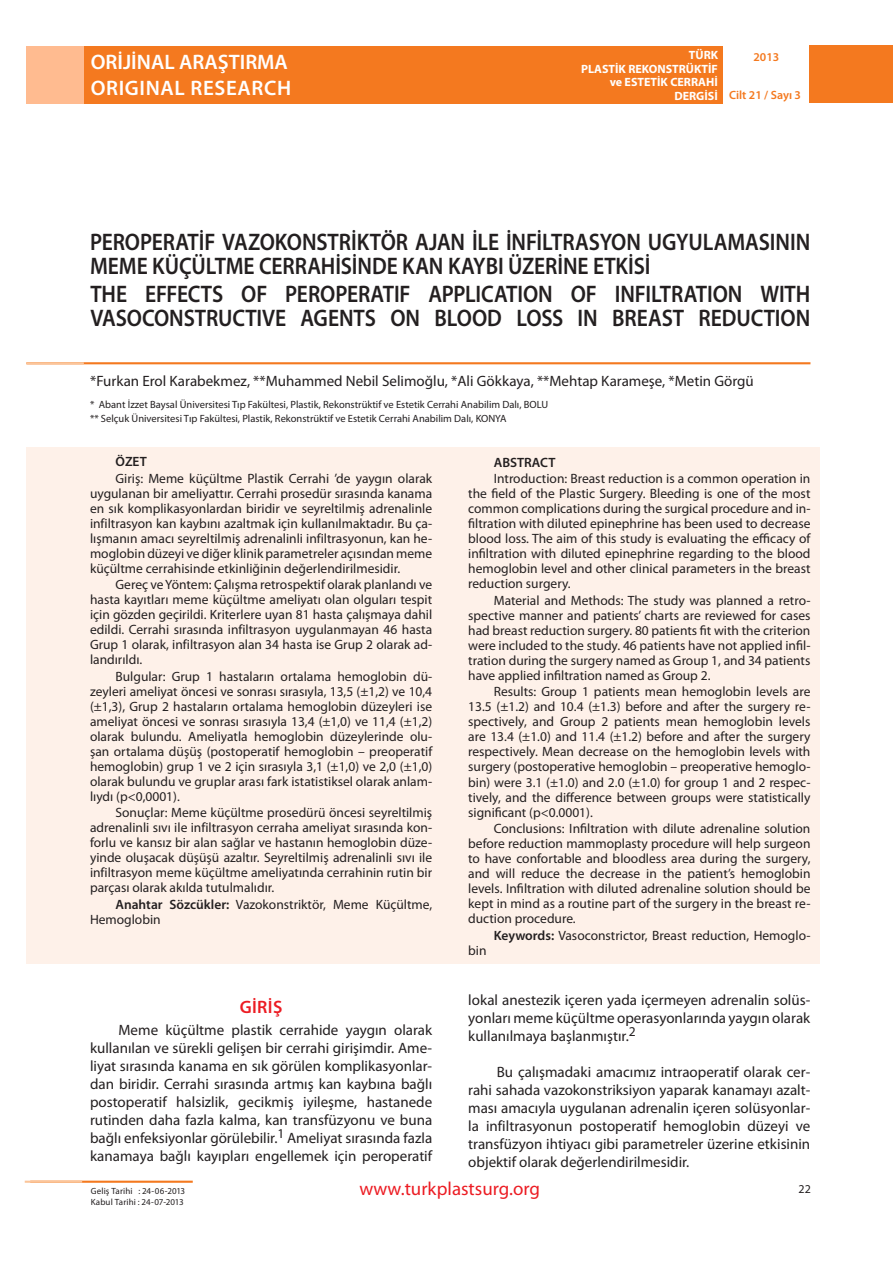
<style>
.page{position:relative;width:893px;height:1263px;background:#fff}
.page>*{position:absolute;margin:0;border:0;box-sizing:border-box;transform-origin:0 0}
.Başlık_Türkçe{font:600 24px/24px "Myriad Pro";letter-spacing:-.005em;color:#231f20;scale:.9 1}
.Başlık_ingilizce{font:600 24px/24px "Myriad Pro";letter-spacing:-.005em;color:#231f20;scale:.9 1}
.Metin{font:600 21px "Myriad Pro";letter-spacing:.005em;color:#fff}
.Metin-2{font:600 21px "Myriad Pro";letter-spacing:.03em;color:#fff}
.Metin-3{font:18.9px "Myriad Pro";color:#ec1c23}
.Metin_Başlığı{font:600 18px "Myriad Pro";letter-spacing:.02em;color:#ec1c23}
.Metin-4{font:15px/18px "Myriad Pro";color:#231f20;text-align:justify}
.isimler{font:15px "Myriad Pro";color:#231f20}
.Özet_ING{font:13.5px/15px "Myriad Pro";color:#231f20;text-align:justify}
.Özet_ING-2{font:600 13.5px "Myriad Pro";color:#231f20}
.Metin-5{font:700 12px "Myriad Pro";color:#fff}
.Metin-6{font:600 12px "Myriad Pro";color:#f4791f}
.Başlık_ingilizce-2{font:12px "Myriad Pro";color:#231f20}
.Kurumlar{font:10.5px "Myriad Pro";color:#231f20}
.Adres{font:9px "Myriad Pro";letter-spacing:.015em;color:#231f20}
.s1{font-weight:600}
</style>
<div class="page">
<div style="left:26px;top:46px;width:696px;height:58px;background:#f4791f"></div>
<div style="left:26px;top:46px;width:58px;height:58px;background:#ffbb90"></div>
<hr style="left:26px;top:362px;width:784px;height:2px;background:#f4791f">
<hr style="left:26px;top:362px;width:58px;height:2px;background:#fbc59a">
<hr style="left:30px;top:1181px;width:163px;height:2px;background:#f4791f">
<hr style="left:25px;top:1181px;width:57px;height:2px;background:#fbc59a">
<div style="left:810px;top:46px;width:83px;height:57px;background:#f4791f"></div>
<div style="left:26px;top:447px;width:794px;height:517px;background:#fef1e9"></div>
<p class="Metin-5" style="left:689px;top:47px;width:31px">TÜRK</p>
<p class="Metin" style="left:91px;top:49px;width:199px">ORİJİNAL ARAŞTIRMA</p>
<p class="Metin-5" style="left:581px;top:61px;width:138px">PLASTİK REKONSTRÜKTİF</p>
<p class="Metin-2" style="left:91px;top:75px;width:202px">ORIGINAL RESEARCH</p>
<p class="Metin-5" style="left:610px;top:74px;width:110px">ve ESTETİK CERRAHİ</p>
<p class="Metin-5" style="left:674px;top:88px;width:45px">DERGİSİ</p>
<p class="Metin-6" style="left:753px;top:49px;width:27px">2013</p>
<p class="Metin-6" style="left:729px;top:87px;width:74px">Cilt 21 / Sayı 3</p>
<p class="Başlık_Türkçe" style="left:90px;top:229px;width:802px">PEROPERATİF VAZOKONSTRİKTÖR AJAN İLE İNFİLTRASYON UGYULAMASININ<br>MEME KÜÇÜLTME CERRAHİSİNDE KAN KAYBI ÜZERİNE ETKİSİ</p>
<p class="Başlık_ingilizce" style="left:90px;top:281px;width:801px">THE EFFECTS OF PEROPERATIF APPLICATION OF INFILTRATION WITH<br>VASOCONSTRUCTIVE AGENTS ON BLOOD LOSS IN BREAST REDUCTION</p>
<p class="isimler" style="left:90px;top:372px;width:665px">*Furkan Erol Karabekmez, **Muhammed Nebil Selimoğlu, *Ali Gökkaya, **Mehtap Karameşe, *Metin Görgü</p>
<p class="Kurumlar" style="left:90px;top:398px;width:460px">* Abant İzzet Baysal Üniversitesi Tıp Fakültesi, Plastik, Rekonstrüktif ve Estetik Cerrahi Anabilim Dalı, BOLU</p>
<p class="Kurumlar" style="left:90px;top:412px;width:418px">** Selçuk Üniversitesi Tıp Fakültesi, Plastik, Rekonstrüktif ve Estetik Cerrahi Anabilim Dalı, KONYA</p>
<p class="Özet_ING-2" style="left:116px;top:453px;width:33px">ÖZET</p>
<p class="Özet_ING" style="left:90px;top:470px;width:344px;text-indent:26px">Giriş: Meme küçültme Plastik Cerrahi ’de yaygın olarak uygulanan bir ameliyattır. Cerrahi prosedür sırasında kanama en sık komplikasyonlardan biridir ve seyreltilmiş adrenalinle infiltrasyon kan kaybını azaltmak için kullanılmaktadır. Bu ça&shy;lışmanın amacı seyreltilmiş adrenalinli infiltrasyonun, kan he&shy;moglobin düzeyi ve diğer klinik parametreler açısından meme küçültme cerrahisinde etkinliğinin değerlendirilmesidir.</p>
<p class="Özet_ING" style="left:90px;top:577px;width:344px;text-indent:26px">Gereç ve Yöntem: Çalışma retrospektif olarak planlandı ve hasta kayıtları meme küçültme ameliyatı olan olguları tespit için gözden geçirildi. Kriterlere uyan 81 hasta çalışmaya dahil edildi. Cerrahi sırasında infiltrasyon uygulanmayan 46 hasta Grup 1 olarak, infiltrasyon alan 34 hasta ise Grup 2 olarak ad&shy;landırıldı.</p>
<p class="Özet_ING" style="left:90px;top:668px;width:344px;text-indent:26px">Bulgular: Grup 1 hastaların ortalama hemoglobin dü&shy;zeyleri ameliyat öncesi ve sonrası sırasıyla, 13,5 (±1,2) ve 10,4 (±1,3), Grup 2 hastaların ortalama hemoglobin düzeyleri ise ameliyat öncesi ve sonrası sırasıyla 13,4 (±1,0) ve 11,4 (±1,2) olarak bulundu. Ameliyatla hemoglobin düzeylerinde olu&shy;şan ortalama düşüş (postoperatif hemoglobin – preoperatif hemoglobin) grup 1 ve 2 için sırasıyla 3,1 (±1,0) ve 2,0 (±1,0) olarak bulundu ve gruplar arası fark istatistiksel olarak anlam&shy;lıydı (p&lt;0,0001).</p>
<p class="Özet_ING" style="left:90px;top:805px;width:344px;text-indent:26px">Sonuçlar: Meme küçültme prosedürü öncesi seyreltilmiş adrenalinli sıvı ile infiltrasyon cerraha ameliyat sırasında kon&shy;forlu ve kansız bir alan sağlar ve hastanın hemoglobin düze&shy;yinde oluşacak düşüşü azaltır. Seyreltilmiş adrenalinli sıvı ile infiltrasyon meme küçültme ameliyatında cerrahinin rutin bir parçası olarak akılda tutulmalıdır.</p>
<p class="Özet_ING" style="left:90px;top:896px;width:344px;text-indent:26px"><span class="s1">Anahtar Sözcükler:</span> Vazokonstriktör, Meme Küçültme,<br>Hemoglobin</p>
<p class="Metin_Başlığı" style="left:240px;top:995px;width:44px">GİRİŞ</p>
<p class="Metin-4" style="left:90px;top:1021px;width:344px;text-indent:28px">Meme küçültme plastik cerrahide yaygın olarak kullanılan ve sürekli gelişen bir cerrahi girişimdir. Ame&shy;liyat sırasında kanama en sık görülen komplikasyonlar&shy;dan biridir. Cerrahi sırasında artmış kan kaybına bağlı postoperatif halsizlik, gecikmiş iyileşme, hastanede rutinden daha fazla kalma, kan transfüzyonu ve buna bağlı enfeksiyonlar görülebilir.<sup>1</sup> Ameliyat sırasında fazla kanamaya bağlı kayıpları engellemek için peroperatif</p>
<p class="Özet_ING-2" style="left:494px;top:454px;width:63px">ABSTRACT</p>
<p class="Özet_ING" style="left:468px;top:471px;width:344px;text-indent:26px">Introduction: Breast reduction is a common operation in the field of the Plastic Surgery. Bleeding is one of the most common complications during the surgical procedure and in&shy;filtration with diluted epinephrine has been used to decrease blood loss. The aim of this study is evaluating the efficacy of infiltration with diluted epinephrine regarding to the blood hemoglobin level and other clinical parameters in the breast reduction surgery.</p>
<p class="Özet_ING" style="left:468px;top:593px;width:344px;text-indent:26px">Material and Methods: The study was planned a retro&shy;spective manner and patients’ charts are reviewed for cases had breast reduction surgery. 80 patients fit with the criterion were included to the study. 46 patients have not applied infil&shy;tration during the surgery named as Group 1, and 34 patients have applied infiltration named as Group 2.</p>
<p class="Özet_ING" style="left:468px;top:684px;width:344px;text-indent:26px">Results: Group 1 patients mean hemoglobin levels are 13.5 (±1.2) and 10.4 (±1.3) before and after the surgery re&shy;spectively, and Group 2 patients mean hemoglobin levels are 13.4 (±1.0) and 11.4 (±1.2) before and after the surgery respectively. Mean decrease on the hemoglobin levels with surgery (postoperative hemoglobin – preoperative hemoglo&shy;bin) were 3.1 (±1.0) and 2.0 (±1.0) for group 1 and 2 respec&shy;tively, and the difference between groups were statistically significant (p&lt;0.0001).</p>
<p class="Özet_ING" style="left:468px;top:821px;width:344px;text-indent:26px">Conclusions: Infiltration with dilute adrenaline solution before reduction mammoplasty procedure will help surgeon to have confortable and bloodless area during the surgery, and will reduce the decrease in the patient’s hemoglobin levels. Infiltration with diluted adrenaline solution should be kept in mind as a routine part of the surgery in the breast re&shy;duction procedure.</p>
<p class="Özet_ING" style="left:494px;top:927px;width:318px"><span class="s1">Keywords:</span> Vasoconstrictor, Breast reduction, Hemoglo-</p>
<p class="Özet_ING" style="left:468px;top:942px;width:20px">bin</p>
<p class="Metin-4" style="left:468px;top:990px;width:344px">lokal anestezik içeren yada içermeyen adrenalin solüs&shy;yonları meme küçültme operasyonlarında yaygın olarak kullanılmaya başlanmıştır.<sup>2</sup></p>
<p class="Metin-4" style="left:468px;top:1062px;width:344px;text-indent:28px">Bu çalışmadaki amacımız intraoperatif olarak cer&shy;rahi sahada vazokonstriksiyon yaparak kanamayı azalt&shy;ması amacıyla uygulanan adrenalin içeren solüsyonlar&shy;la infiltrasyonun postoperatif hemoglobin düzeyi ve transfüzyon ihtiyacı gibi parametreler üzerine etkisinin objektif olarak değerlendirilmesidir.</p>
<p class="Adres" style="left:91px;top:1185px;width:96px">Geliş Tarihi : 24-06-2013</p>
<p class="Adres" style="left:91px;top:1196px;width:95px">Kabul Tarihi : 24-07-2013</p>
<p class="Metin-3" style="left:359px;top:1177px;width:182px">www.turkplastsurg.org</p>
<p class="Başlık_ingilizce-2" style="left:798px;top:1182px;width:14px">22</p>
</div>
